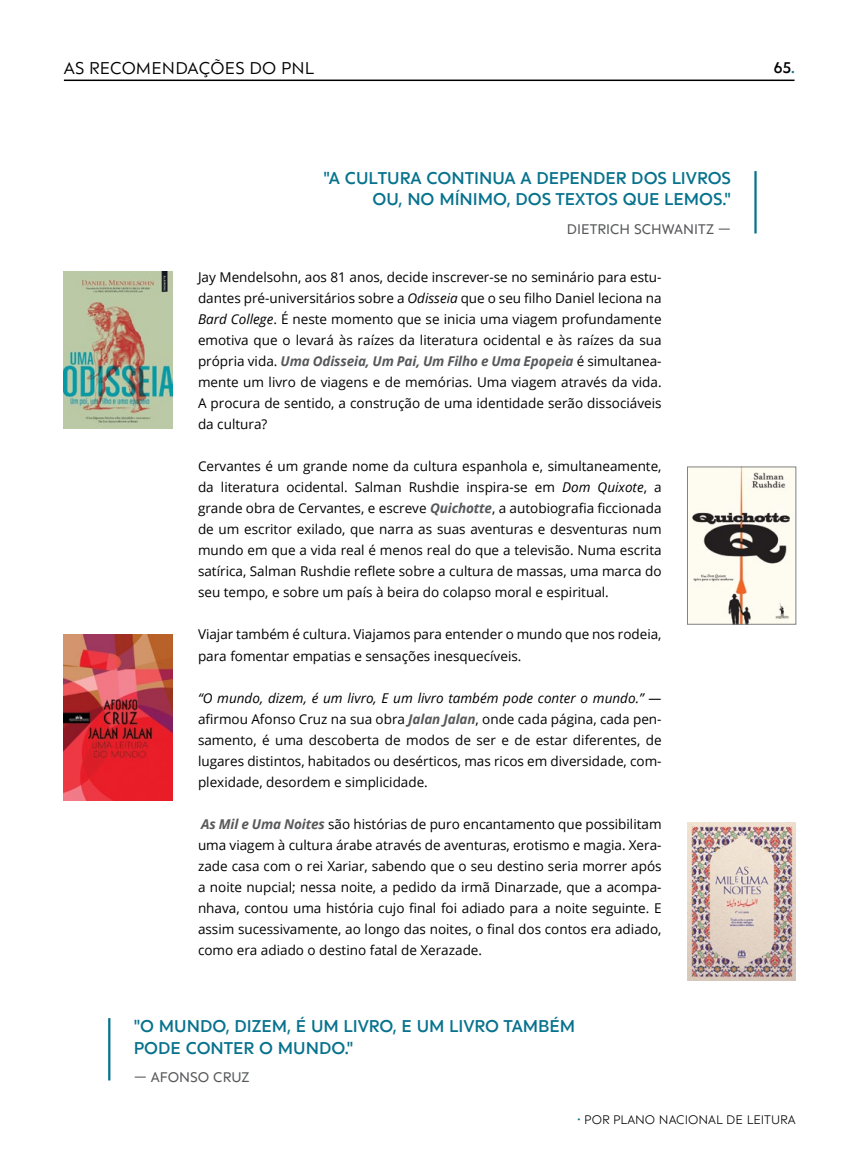
<style>
.page{position:relative;width:851px;height:1170px;background:#fff}
.page>*{position:absolute;margin:0;border:0;box-sizing:border-box;transform-origin:0 0}
.t1{font:500 16.5px/21.6px "Grava";color:#07728d;text-align:right}
.t2{font:16.5px "Grava Display";letter-spacing:.01em;color:#000}
.t3{font:500 15px "Grava Display";color:#000}
.t4{font:13.5px/21px "Open Sans";color:#000;text-align:justify}
.t5{font:13.5px "Grava";color:#58595b}
.t6{font:300 12px "Grava";color:#000}
.s1{color:#07728d}
.s2{font-style:italic}
.s3{font-weight:700;font-style:italic;color:#58595b}
</style>
<div class="page">
<hr style="left:64px;top:80px;width:730px;height:1px;background:#000">
<img style="left:64px;top:272px;width:108px;height:157px">
<img style="left:64px;top:635px;width:108px;height:165px">
<img style="left:689px;top:468px;width:105px;height:154px">
<div style="left:687px;top:466px;width:109px;height:158px;border:1px solid #808285"></div>
<img style="left:687px;top:822px;width:108px;height:158px">
<hr style="left:754px;top:171px;width:2px;height:62px;background:#07728d">
<hr style="left:108px;top:1017px;width:2px;height:63px;background:#07728d">
<p class="t2" style="left:64px;top:58px;width:252px">AS RECOMENDAÇÕES DO PNL</p>
<p class="t3" style="left:773px;top:58px;width:22px">65<span class="s1">.</span></p>
<p class="t1" style="left:323px;top:167px;width:409px">"A CULTURA CONTINUA A DEPENDER DOS LIVROS<br>OU, NO MÍNIMO, DOS TEXTOS QUE LEMOS."</p>
<p class="t5" style="left:567px;top:221px;width:166px">DIETRICH SCHWANITZ —</p>
<p class="t4" style="left:198px;top:266px;width:465px">Jay Mendelsohn, aos 81 anos, decide inscrever-se no seminário para estu&shy;dantes pré-universitários sobre a <span class="s2">Odisseia</span> que o seu filho Daniel leciona na <span class="s2">Bard College</span>. É neste momento que se inicia uma viagem profundamente emotiva que o levará às raízes da literatura ocidental e às raízes da sua própria vida. <span class="s3">Uma Odisseia, Um Pai, Um Filho e Uma Epopeia</span> é simultanea&shy;mente um livro de viagens e de memórias. Uma viagem através da vida.<br>A procura de sentido, a construção de uma identidade serão dissociáveis da cultura?</p>
<p class="t4" style="left:198px;top:455px;width:465px">Cervantes é um grande nome da cultura espanhola e, simultaneamente, da literatura ocidental. Salman Rushdie inspira-se em <span class="s2">Dom Quixote</span>, a grande obra de Cervantes, e escreve <span class="s3">Quichotte</span>, a autobiografia ficcionada de um escritor exilado, que narra as suas aventuras e desventuras num mundo em que a vida real é menos real do que a televisão. Numa escrita satírica, Salman Rushdie reflete sobre a cultura de massas, uma marca do seu tempo, e sobre um país à beira do colapso moral e espiritual.</p>
<p class="t4" style="left:198px;top:623px;width:465px">Viajar também é cultura. Viajamos para entender o mundo que nos rodeia, para fomentar empatias e sensações inesquecíveis.</p>
<p class="t4" style="left:198px;top:686px;width:465px"><span class="s2">“O mundo, dizem, é um livro, E um livro também pode conter o mundo.” — </span>afirmou Afonso Cruz na sua obra <span class="s3">Jalan Jalan</span>, onde cada página, cada pen&shy;samento, é uma descoberta de modos de ser e de estar diferentes, de lugares distintos, habitados ou desérticos, mas ricos em diversidade, com&shy;plexidade, desordem e simplicidade.</p>
<p class="t4" style="left:198px;top:812px;width:465px"><span class="s3">As Mil e Uma Noites</span> são histórias de puro encantamento que possibilitam uma viagem à cultura árabe através de aventuras, erotismo e magia. Xera&shy;zade casa com o rei Xariar, sabendo que o seu destino seria morrer após a noite nupcial; nessa noite, a pedido da irmã Dinarzade, que a acompa&shy;nhava, contou uma história cujo final foi adiado para a noite seguinte. E assim sucessivamente, ao longo das noites, o final dos contos era adiado, como era adiado o destino fatal de Xerazade.</p>
<p class="t1" style="left:134px;top:1015px;width:443px;text-align:left">"O MUNDO, DIZEM, É UM LIVRO, E UM LIVRO TAMBÉM<br>PODE CONTER O MUNDO."</p>
<p class="t5" style="left:134px;top:1068px;width:117px">— AFONSO CRUZ</p>
<p class="t6" style="left:577px;top:1112px;width:219px"><sup>•</sup> POR PLANO NACIONAL DE LEITURA</p>
</div>
